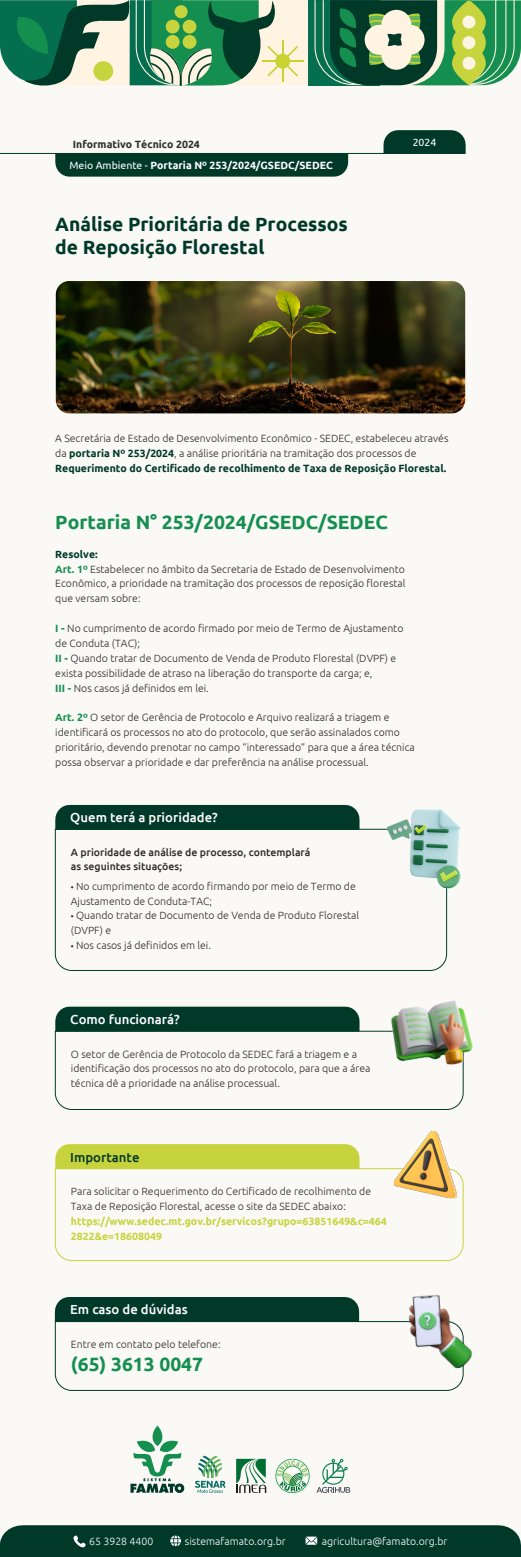
<style>
.page{position:relative;width:521px;height:1557px;background:#fff}
.page>*{position:absolute;margin:0;border:0;box-sizing:border-box;transform-origin:0 0}
.t1{font:700 19.25px/23.1px "Ubuntu";color:#013928}
.t2{font:700 19.25px "Ubuntu";color:#158f50}
.t3{font:500 13.12px "Ubuntu";color:#fff}
.t4{font:500 13.12px "Ubuntu";color:#013928}
.t5{font:300 10.5px/14.9px "Ubuntu";color:#2d2d2d}
.t6{font:700 10.5px/14.9px "Ubuntu";color:#c7d33c}
.t7{font:500 10.5px/14.9px "Ubuntu";color:#2d2d2d}
.t8{font:300 10.5px "Ubuntu";color:#fff}
.t9{font:700 10.5px "Ubuntu";color:#fff}
.t10{font:700 10.5px "Ubuntu";color:#2d2d2d}
.t11{font:10.5px "Ubuntu";color:#fff}
.s1{font-weight:400}
.s2{font-weight:700;color:#013928}
.s3{font-weight:700;color:#158f50}
.s4{font-family:"Myriad Pro";font-weight:400}
</style>
<div class="page">
<div style="left:0;top:2px;width:521px;height:1554px;background:#faf9f6"></div>
<div style="left:55px;top:154px;width:293px;height:23px;background:#013928"></div>
<div style="left:55px;top:805px;width:304px;height:23px;background:#013928"></div>
<div style="left:55px;top:1006px;width:304px;height:24px;background:#013928"></div>
<div style="left:55px;top:1144px;width:304px;height:23px;background:#c7d33c"></div>
<svg style="left:383px;top:130px;width:83px;height:23px;background:#114535"></svg>
<hr style="left:0;top:153px;width:465px;height:1px;background:#013928">
<div style="left:308px;top:0;width:72px;height:85px;background:#056e4f"></div>
<svg style="left:314px;top:0;width:207px;height:86px;background:#579162"></svg>
<div style="left:462px;top:16px;width:13px;height:13px;background:#fff3e2;border-radius:50%"></div>
<div style="left:462px;top:36px;width:13px;height:13px;background:#fff3e2;border-radius:50%"></div>
<div style="left:462px;top:57px;width:13px;height:13px;background:#fff3e2;border-radius:50%"></div>
<svg style="left:0;top:0;width:308px;height:86px;background:#659c7b"></svg>
<div style="left:175px;top:5px;width:13px;height:13px;background:#c8d43e;border-radius:50%"></div>
<div style="left:166px;top:20px;width:14px;height:14px;background:#c8d43e;border-radius:50%"></div>
<div style="left:183px;top:20px;width:13px;height:14px;background:#c8d43e;border-radius:50%"></div>
<div style="left:166px;top:35px;width:14px;height:14px;background:#c8d43e;border-radius:50%"></div>
<div style="left:183px;top:35px;width:13px;height:14px;background:#c8d43e;border-radius:50%"></div>
<img style="left:56px;top:281px;width:409px;height:132px">
<svg style="left:54px;top:828px;width:393px;height:143px"></svg>
<img style="left:382px;top:809px;width:79px;height:91px">
<svg style="left:54px;top:1030px;width:410px;height:80px"></svg>
<svg style="left:275px;top:1458px;width:35px;height:34px"></svg>
<svg style="left:236px;top:1458px;width:30px;height:34px"></svg>
<svg style="left:195px;top:1455px;width:31px;height:37px"></svg>
<svg style="left:316px;top:1458px;width:34px;height:34px"></svg>
<svg style="left:130px;top:1425px;width:54px;height:67px"></svg>
<div style="left:0;top:1525px;width:521px;height:31px;background:#013928"></div>
<img style="left:375px;top:1000px;width:98px;height:89px">
<svg style="left:54px;top:1297px;width:410px;height:94px"></svg>
<svg style="left:54px;top:1167px;width:410px;height:94px"></svg>
<img style="left:391px;top:1131px;width:68px;height:70px">
<img style="left:404px;top:1294px;width:68px;height:80px">
<p class="t10" style="left:73px;top:138px;width:129px">Informativo Técnico 2024</p>
<p class="t11" style="left:413px;top:136px;width:25px">2024</p>
<p class="t9" style="left:69px;top:159px;width:265px"><span class="s1">Meio Ambiente -</span> Portaria Nº 253/2024/GSEDC/SEDEC</p>
<h1 class="t1" style="left:55px;top:212px;width:294px">Análise Prioritária de Processos de Reposição Florestal</h1>
<p class="t5" style="left:55px;top:431px;width:395px">A Secretária de Estado de Desenvolvimento Econômico - SEDEC, estabeleceu através da <span class="s2">portaria Nº 253/2024</span>, a análise prioritária na tramitação dos processos de<br><span class="s2">Requerimento do Certificado de recolhimento de Taxa de Reposição Florestal.</span></p>
<h1 class="t2" style="left:55px;top:510px;width:334px">Portaria N° 253/2024/GSEDC/SEDEC</h1>
<p class="t5" style="left:55px;top:546px;width:352px"><span class="s2">Resolve:<br></span><span class="s3">Art. 1º</span> Estabelecer no âmbito da Secretaria de Estado de Desenvolvimento Econômico, a prioridade na tramitação dos processos de reposição florestal que versam sobre:</p>
<p class="t5" style="left:55px;top:620px;width:350px"><span class="s3">I -</span> No cumprimento de acordo firmado por meio de Termo de Ajustamento de Conduta (TAC);<br><span class="s3">II -</span> Quando tratar de Documento de Venda de Produto Florestal (DVPF) e exista possibilidade de atraso na liberação do transporte da carga; e,<br><span class="s3">III -</span> Nos casos já definidos em lei.</p>
<p class="t5" style="left:55px;top:710px;width:361px"><span class="s3">Art. 2º</span> O setor de Gerência de Protocolo e Arquivo realizará a triagem e identificará os processos no ato do protocolo, que serão assinalados como prioritário, devendo prenotar no campo “interessado” para que a área técnica possa observar a prioridade e dar preferência na análise processual.</p>
<p class="t3" style="left:70px;top:809px;width:149px">Quem terá a prioridade?</p>
<p class="t7" style="left:71px;top:844px;width:241px">A prioridade de análise de processo, contemplará as seguintes situações;</p>
<p class="t5" style="left:71px;top:878px;width:286px"><span class="s4">•</span> No cumprimento de acordo firmando por meio de Termo de<br>Ajustamento de Conduta-TAC;</p>
<p class="t5" style="left:71px;top:908px;width:290px"><span class="s4">•</span> Quando tratar de Documento de Venda de Produto Florestal (DVPF) e</p>
<p class="t5" style="left:71px;top:937px;width:142px"><span class="s4">•</span> Nos casos já definidos em lei.</p>
<p class="t3" style="left:70px;top:1010px;width:111px">Como funcionará?</p>
<p class="t5" style="left:71px;top:1046px;width:301px">O setor de Gerência de Protocolo da SEDEC fará a triagem e a identificação dos processos no ato do protocolo, para que a área técnica dê a prioridade na análise processual.</p>
<p class="t4" style="left:70px;top:1148px;width:71px">Importante</p>
<p class="t5" style="left:71px;top:1183px;width:302px">Para solicitar o Requerimento do Certificado de recolhimento de<br>Taxa de Reposição Florestal, acesse o site da SEDEC abaixo:</p>
<p class="t6" style="left:71px;top:1213px;width:317px">https://www.sedec.mt.gov.br/servicos?grupo=63851649&amp;c=464<br>2822&amp;e=18608049</p>
<p class="t3" style="left:70px;top:1300px;width:119px">Em caso de dúvidas</p>
<p class="t5" style="left:71px;top:1336px;width:151px">Entre em contato pelo telefone:</p>
<h1 class="t2" style="left:71px;top:1352px;width:134px">(65) 3613 0047</h1>
<p class="t8" style="left:89px;top:1534px;width:66px">65 3928 4400</p>
<p class="t8" style="left:185px;top:1534px;width:102px">sistemafamato.org.br</p>
<p class="t8" style="left:322px;top:1534px;width:127px">agricultura@famato.org.br</p>
</div>
